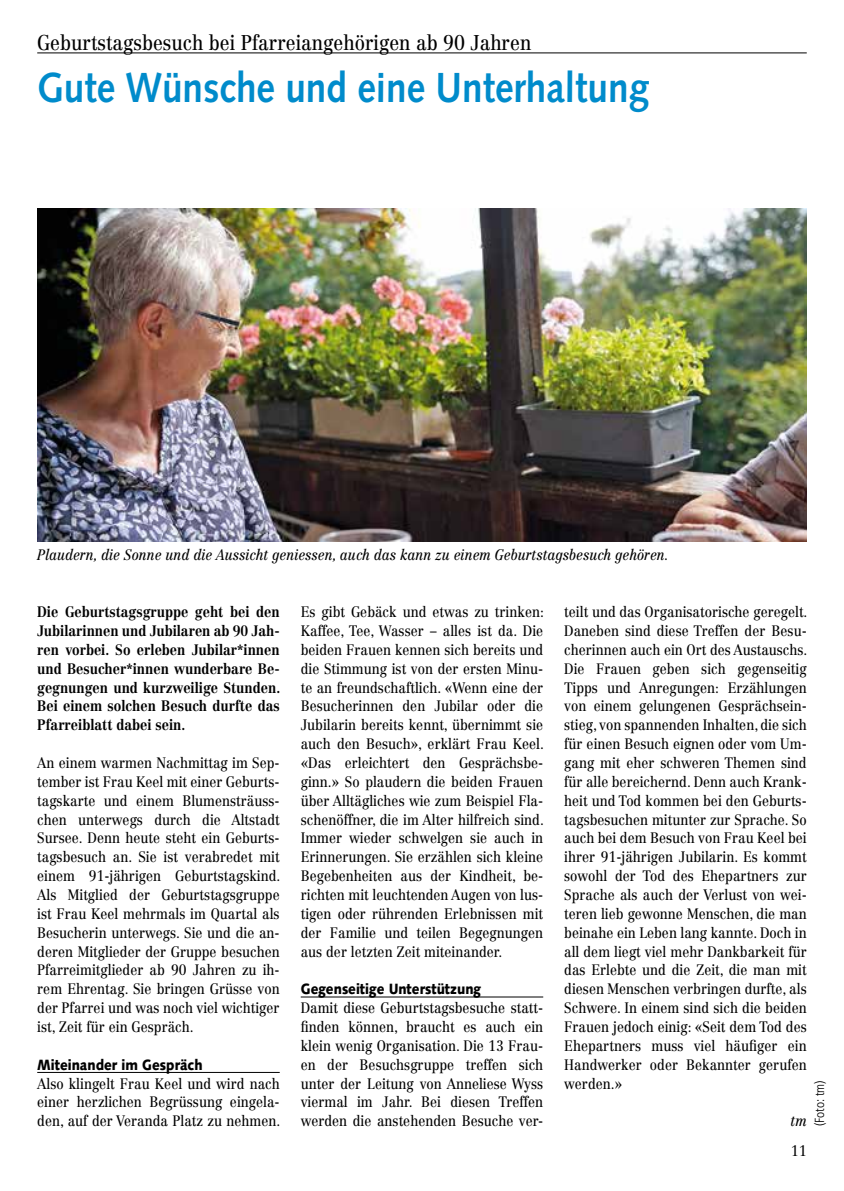
<style>
.page{position:relative;width:844px;height:1191px;background:#fff}
.page>*{position:absolute;margin:0;border:0;box-sizing:border-box;transform-origin:0 0}
.t1{font:700 42px "Syntax LT Std";color:#008bcb;scale:.88 1}
.t2{font:21px "Centennial LT Std";color:#000;scale:.88 1}
.t3{font:14.88px/18.9px "Centennial LT Std";color:#000;text-align:justify;scale:.88 1}
.t4{font:700 14.88px/18.9px "Centennial LT Std";color:#000;text-align:justify;scale:.88 1}
.t5{font:italic 14.88px "Centennial LT Std";color:#000;scale:.88 1}
.t6{font:900 14.88px "Syntax LT Std";color:#000;scale:.88 1}
.t7{font:300 condensed 13.12px "Frutiger LT Std";color:#000}
</style>
<div class="page">
<hr style="left:37px;top:53px;width:769px;height:1px;background:#000">
<hr style="left:37px;top:1072px;width:243px;height:1px;background:#000">
<hr style="left:301px;top:996px;width:242px;height:1px;background:#000">
<img style="left:37px;top:208px;width:769px;height:333px">
<h2 class="t2" style="left:37px;top:30px;width:563px">Geburtstagsbesuch bei Pfarreiangehörigen ab 90 Jahren</h2>
<h1 class="t1" style="left:37px;top:64px;width:696px">Gute Wünsche und eine Unterhaltung</h1>
<p class="t5" style="left:37px;top:546px;width:718px">Plaudern, die Sonne und die Aussicht geniessen, auch das kann zu einem Geburtstagsbesuch gehören.</p>
<p class="t4" style="left:37px;top:602px;width:277px">Die Geburtstagsgruppe geht bei den Jubilarinnen und Jubilaren ab 90 Jah&shy;ren vorbei. So erleben Jubilar*innen und Besucher*innen wunderbare Be&shy;gegnungen und kurzweilige Stunden.<br>Bei einem solchen Besuch durfte das Pfarreiblatt dabei sein.</p>
<p class="t3" style="left:37px;top:753px;width:278px">An einem warmen Nachmittag im Sep&shy;tember ist Frau Keel mit einer Geburts&shy;tagskarte und einem Blumensträuss&shy;chen unterwegs durch die Altstadt Sursee. Denn heute steht ein Geburts&shy;tagsbesuch an. Sie ist verabredet mit einem 91-jährigen Geburtstagskind.<br>Als Mitglied der Geburtstagsgruppe ist Frau Keel mehrmals im Quartal als Besucherin unterwegs. Sie und die an&shy;deren Mitglieder der Gruppe besuchen Pfarreimitglieder ab 90 Jahren zu ih&shy;rem Ehrentag. Sie bringen Grüsse von der Pfarrei und was noch viel wichtiger ist, Zeit für ein Gespräch.</p>
<p class="t6" style="left:37px;top:1055px;width:189px">Miteinander im Gespräch</p>
<p class="t3" style="left:37px;top:1074px;width:278px">Also klingelt Frau Keel und wird nach einer herzlichen Begrüssung eingela&shy;den, auf der Veranda Platz zu nehmen.</p>
<p class="t3" style="left:301px;top:602px;width:278px">Es gibt Gebäck und etwas zu trinken:<br>Kaffee, Tee, Wasser – alles ist da. Die beiden Frauen kennen sich bereits und die Stimmung ist von der ersten Minu&shy;te an freundschaftlich. «Wenn eine der Besucherinnen den Jubilar oder die Jubilarin bereits kennt, übernimmt sie auch den Besuch», erklärt Frau Keel. «Das erleichtert den Gesprächsbe&shy;ginn.» So plaudern die beiden Frauen über Alltägliches wie zum Beispiel Fla&shy;schenöffner, die im Alter hilfreich sind.<br>Immer wieder schwelgen sie auch in Erinnerungen. Sie erzählen sich kleine Begebenheiten aus der Kindheit, be&shy;richten mit leuchtenden Augen von lus&shy;tigen oder rührenden Erlebnissen mit der Familie und teilen Begegnungen aus der letzten Zeit miteinander.</p>
<p class="t6" style="left:301px;top:980px;width:206px">Gegenseitige Unterstützung</p>
<p class="t3" style="left:301px;top:998px;width:277px">Damit diese Geburtstagsbesuche statt&shy;finden können, braucht es auch ein klein wenig Organisation. Die 13 Frau&shy;en der Besuchsgruppe treffen sich unter der Leitung von Anneliese Wyss viermal im Jahr. Bei diesen Treffen werden die anstehenden Besuche ver-</p>
<p class="t3" style="left:564px;top:602px;width:278px">teilt und das Organisatorische geregelt.<br>Daneben sind diese Treffen der Besu&shy;cherinnen auch ein Ort des Austauschs.<br>Die Frauen geben sich gegenseitig Tipps und Anregungen: Erzählungen von einem gelungenen Gesprächsein&shy;stieg, von spannenden Inhalten, die sich für einen Besuch eignen oder vom Um&shy;gang mit eher schweren Themen sind für alle bereichernd. Denn auch Krank&shy;heit und Tod kommen bei den Geburts&shy;tagsbesuchen mitunter zur Sprache. So auch bei dem Besuch von Frau Keel bei ihrer 91-jährigen Jubilarin. Es kommt sowohl der Tod des Ehepartners zur Sprache als auch der Verlust von wei&shy;teren lieb gewonne Menschen, die man beinahe ein Leben lang kannte. Doch in all dem liegt viel mehr Dankbarkeit für das Erlebte und die Zeit, die man mit diesen Menschen verbringen durfte, als Schwere. In einem sind sich die beiden Frauen jedoch einig: «Seit dem Tod des Ehepartners muss viel häufiger ein Handwerker oder Bekannter gerufen werden.»</p>
<p class="t5" style="left:790px;top:1112px;width:20px">tm</p>
<p class="t7" style="left:811px;top:1126px;width:47px;rotate:-90deg">(Foto: tm)</p>
<p class="t3" style="left:791px;top:1141px;width:19px">11</p>
</div>
